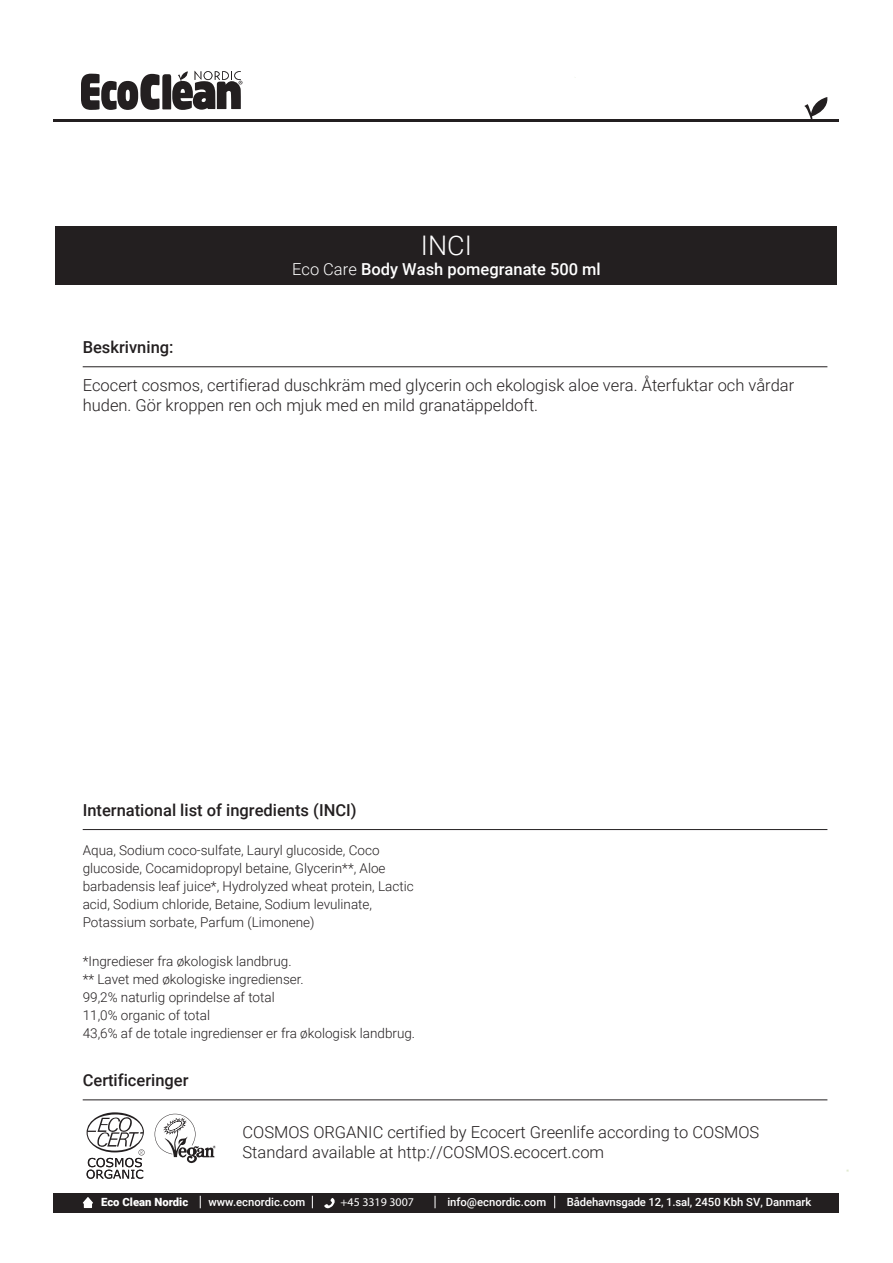
<style>
.page{position:relative;width:893px;height:1263px;background:#fff}
.page>*{position:absolute;margin:0;border:0;box-sizing:border-box;transform-origin:0 0}
.t1{font:300 27px "Roboto";color:#fff}
.t2{font:300 16.5px/19.8px "Roboto";color:#231f20}
.t3{font:500 16.5px "Roboto";color:#231f20}
.t4{font:500 16.5px "Roboto";color:#fff}
.t5{font:300 13.5px/18px "Roboto";color:#231f20}
.t6{font:11.85px "Myriad Pro";color:#fff}
.t7{font:500 11.25px "Roboto";color:#fff}
.t8{font:900 11.25px "Roboto";color:#fff}
.s1{font-weight:300}
</style>
<div class="page">
<div style="left:56px;top:226px;width:781px;height:59px;background:#231f20"></div>
<hr style="left:83px;top:366px;width:744px;height:1px;background:#231f20">
<hr style="left:83px;top:829px;width:744px;height:1px;background:#231f20">
<hr style="left:83px;top:1099px;width:744px;height:1px;background:#231f20">
<svg style="left:804px;top:97px;width:24px;height:22px"></svg>
<hr style="left:54px;top:119px;width:785px;height:3px;background:#231f20">
<svg style="left:81px;top:71px;width:161px;height:39px"></svg>
<svg style="left:155px;top:1114px;width:61px;height:49px"></svg>
<svg style="left:87px;top:1112px;width:58px;height:67px"></svg>
<div style="left:54px;top:1193px;width:785px;height:19px;background:#231f20"></div>
<svg style="left:324px;top:1198px;width:11px;height:11px"></svg>
<svg style="left:83px;top:1197px;width:10px;height:11px"></svg>
<svg style="left:200px;top:1196px;width:1px;height:12px"></svg>
<svg style="left:312px;top:1196px;width:1px;height:12px"></svg>
<svg style="left:435px;top:1196px;width:1px;height:12px"></svg>
<svg style="left:554px;top:1196px;width:1px;height:12px"></svg>
<h1 class="t1" style="left:421px;top:227px;width:53px">INCI</h1>
<p class="t4" style="left:292px;top:257px;width:310px"><span class="s1">Eco Care</span> Body Wash pomegranate 500 ml</p>
<p class="t3" style="left:83px;top:336px;width:92px">Beskrivning:</p>
<p class="t2" style="left:83px;top:375px;width:713px">Ecocert cosmos, certifierad duschkräm med glycerin och ekologisk aloe vera. Återfuktar och vårdar huden. Gör kroppen ren och mjuk med en mild granatäppeldoft.</p>
<p class="t3" style="left:83px;top:798px;width:275px">International list of ingredients (INCI)</p>
<p class="t5" style="left:83px;top:841px;width:332px">Aqua, Sodium coco-sulfate, Lauryl glucoside, Coco glucoside, Cocamidopropyl betaine, Glycerin**, Aloe barbadensis leaf juice*, Hydrolyzed wheat protein, Lactic acid, Sodium chloride, Betaine, Sodium levulinate, Potassium sorbate, Parfum (Limonene)</p>
<p class="t5" style="left:83px;top:952px;width:334px">*Ingredieser fra økologisk landbrug.<br>** Lavet med økologiske ingredienser.<br>99,2% naturlig oprindelse af total<br>11,0% organic of total<br>43,6% af de totale ingredienser er fra økologisk landbrug.</p>
<p class="t3" style="left:83px;top:1068px;width:107px">Certificeringer</p>
<p class="t2" style="left:242px;top:1121px;width:518px">COSMOS ORGANIC certified by Ecocert Greenlife according to COSMOS<br>Standard available at http://COSMOS.ecocert.com</p>
<p class="t8" style="left:101px;top:1194px;width:89px">Eco Clean Nordic</p>
<p class="t7" style="left:208px;top:1194px;width:98px">www.ecnordic.com</p>
<p class="t6" style="left:340px;top:1194px;width:75px">+45 3319 3007</p>
<p class="t7" style="left:447px;top:1194px;width:100px">info@ecnordic.com</p>
<p class="t7" style="left:567px;top:1194px;width:246px">Bådehavnsgade 12, 1.sal, 2450 Kbh SV, Danmark</p>
</div>
